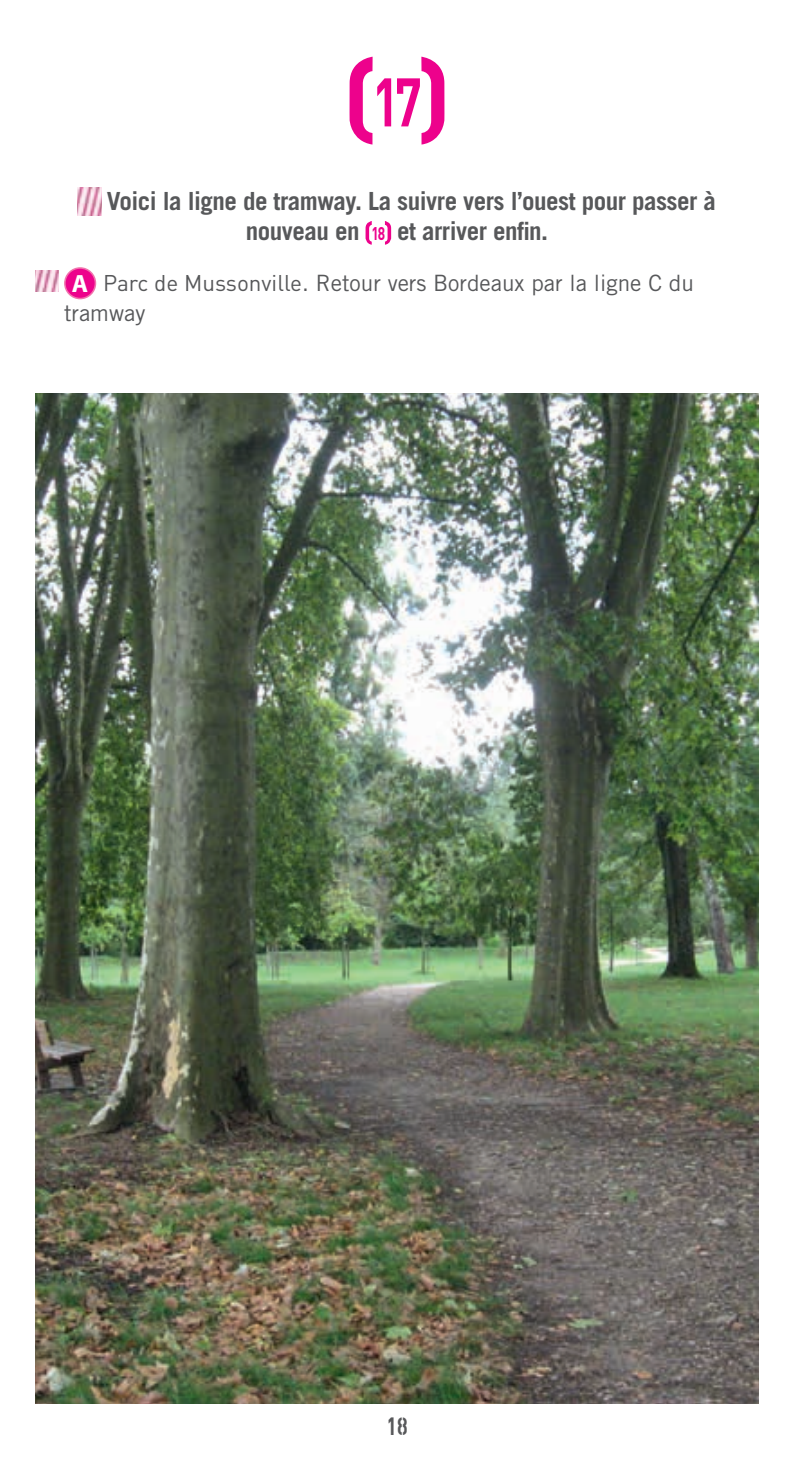
<style>
.page{position:relative;width:794px;height:1467px;background:#fff}
.page>*{position:absolute;margin:0;border:0;box-sizing:border-box;transform-origin:0 0}
.t1{font:700 67.5px "DIN Pro";color:#ed028c;scale:.75 1}
.t2{font:700 25px/30px "Trade Gothic";letter-spacing:-.02em;color:#57585a}
.t3{font:25px "DIN Schablonierschrift";color:#57585a}
.t4{font:22.5px/30px "Trade Gothic";color:#57585a}
.s1{font-family:"DIN Pro";font-size:18.25px;color:#ed028c}
.s2{font-family:"Myriad Pro";font-weight:700;font-size:25px;color:#fff}
.s3{font-family:"DIN"}
</style>
<div class="page">
<svg style="left:349px;top:57px;width:23px;height:88px"></svg>
<svg style="left:421px;top:57px;width:23px;height:88px"></svg>
<img style="left:78px;top:187px;width:23px;height:29px">
<svg style="left:365px;top:221px;width:7px;height:24px"></svg>
<svg style="left:385px;top:221px;width:6px;height:24px"></svg>
<img style="left:35px;top:271px;width:23px;height:20px">
<div style="left:65px;top:268px;width:30px;height:31px;background:#ed028c;border-radius:50%"></div>
<div style="left:64px;top:267px;width:32px;height:32px;border:2px solid #f174ad;border-radius:50%"></div>
<img style="left:35px;top:393px;width:723px;height:1010px">
<h1 class="t1" style="left:372px;top:46px;width:68px">17</h1>
<p class="t2" style="left:246px;top:186px;width:471px;text-indent:-139px">Voici la ligne de tramway. La suivre vers l’ouest pour passer à nouveau en <span class="s1">18</span> et arriver enfin.</p>
<p class="t4" style="left:64px;top:268px;width:631px;text-indent:8px"><span class="s2">A</span> <span class="s3">Parc de Mussonville</span>. Retour vers Bordeaux par la ligne C du tramway</p>
<p class="t3" style="left:386px;top:1413px;width:24px">18</p>
</div>
